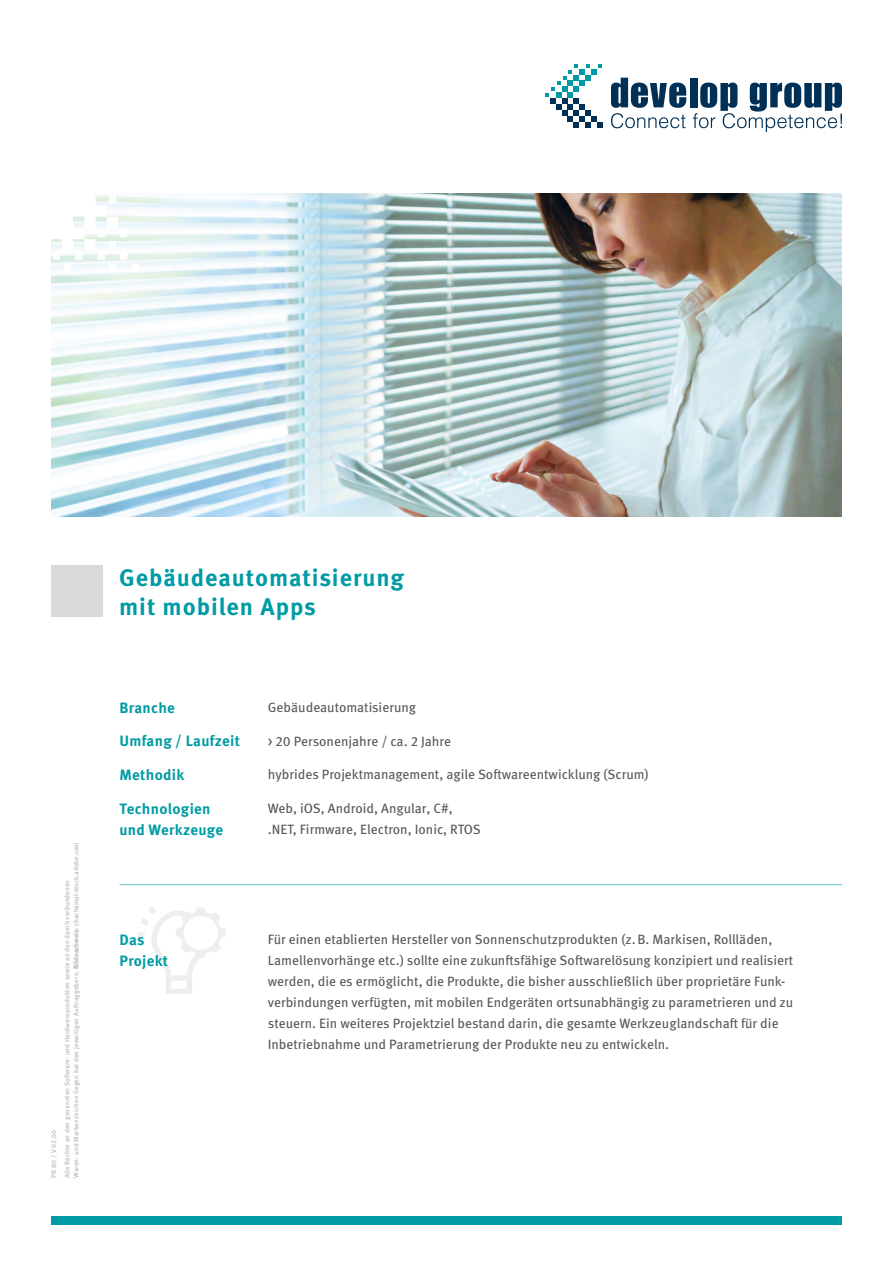
<style>
.page{position:relative;width:893px;height:1263px;background:#fff}
.page>*{position:absolute;margin:0;border:0;box-sizing:border-box;transform-origin:0 0}
.t1{font:700 24px/28.8px "Meta Pro";letter-spacing:.04em;color:#009ba4}
.t2{font:700 15px/21px "Meta Pro";letter-spacing:.02em;color:#009ba4}
.t3{font:13.5px/21px "Meta Pro";color:#575756}
.t4{font:6.75px/13.2px "Meta Pro";letter-spacing:.02em;color:#b3b2b2}
.s1{font-weight:700}
</style>
<div class="page">
<div style="left:51px;top:1216px;width:791px;height:9px;background:#009ba4"></div>
<img style="left:51px;top:193px;width:791px;height:324px">
<svg style="left:51px;top:193px;width:88px;height:78px"></svg>
<svg style="left:138px;top:906px;width:87px;height:88px"></svg>
<div style="left:198px;top:911px;width:5px;height:9px;background:#eee"></div>
<div style="left:184px;top:916px;width:34px;height:34px;background:#fff;border-radius:50%"></div>
<hr style="left:119px;top:884px;width:723px;height:1px;background:#64c2c9">
<svg style="left:545px;top:64px;width:58px;height:64px"></svg>
<div style="left:690px;top:78px;width:7px;height:29px;background:#003056"></div>
<svg style="left:611px;top:78px;width:75px;height:50px"></svg>
<svg style="left:693px;top:83px;width:149px;height:49px"></svg>
<div style="left:51px;top:566px;width:51px;height:51px;background:#dadada"></div>
<p class="t4" style="left:69px;top:1178px;width:337px;rotate:-90deg">Waren- und Markenzeichen liegen bei den jeweiligen Auftraggebern. <span class="s1">Bildnachweis:</span> chachamal-stock.adobe.com</p>
<p class="t4" style="left:47px;top:1178px;width:300px;rotate:-90deg">PB 80 / V 02.00<br>Alle Rechte an den genannten Software- und Hardwareprodukten sowie an den damit verbundenen</p>
<h1 class="t1" style="left:119px;top:561px;width:287px">Gebäudeautomatisierung mit mobilen Apps</h1>
<p class="t2" style="left:119px;top:696px;width:57px">Branche</p>
<p class="t2" style="left:119px;top:730px;width:122px">Umfang / Laufzeit</p>
<p class="t2" style="left:119px;top:763px;width:66px">Methodik</p>
<p class="t2" style="left:119px;top:797px;width:105px">Technologien und Werkzeuge</p>
<p class="t3" style="left:268px;top:696px;width:150px">Gebäudeautomatisierung</p>
<p class="t3" style="left:268px;top:729px;width:185px">&gt; 20 Personenjahre / ca. 2 Jahre</p>
<p class="t3" style="left:268px;top:763px;width:382px">hybrides Projektmanagement, agile Softwareentwicklung (Scrum)</p>
<p class="t3" style="left:268px;top:797px;width:215px">Web, iOS, Android, Angular, C#, .NET, Firmware, Electron, Ionic, RTOS</p>
<p class="t2" style="left:119px;top:928px;width:50px">Das<br>Projekt</p>
<p class="t3" style="left:268px;top:928px;width:527px">Für einen etablierten Hersteller von Sonnenschutzprodukten (z.B. Markisen, Rollläden, Lamellenvorhänge etc.) sollte eine zukunftsfähige Softwarelösung konzipiert und realisiert werden, die es ermöglicht, die Produkte, die bisher ausschließlich über proprietäre Funk&shy;verbindungen verfügten, mit mobilen Endgeräten ortsunabhängig zu parametrieren und zu steuern. Ein weiteres Projektziel bestand darin, die gesamte Werkzeuglandschaft für die Inbetriebnahme und Parametrierung der Produkte neu zu entwickeln.</p>
</div>
